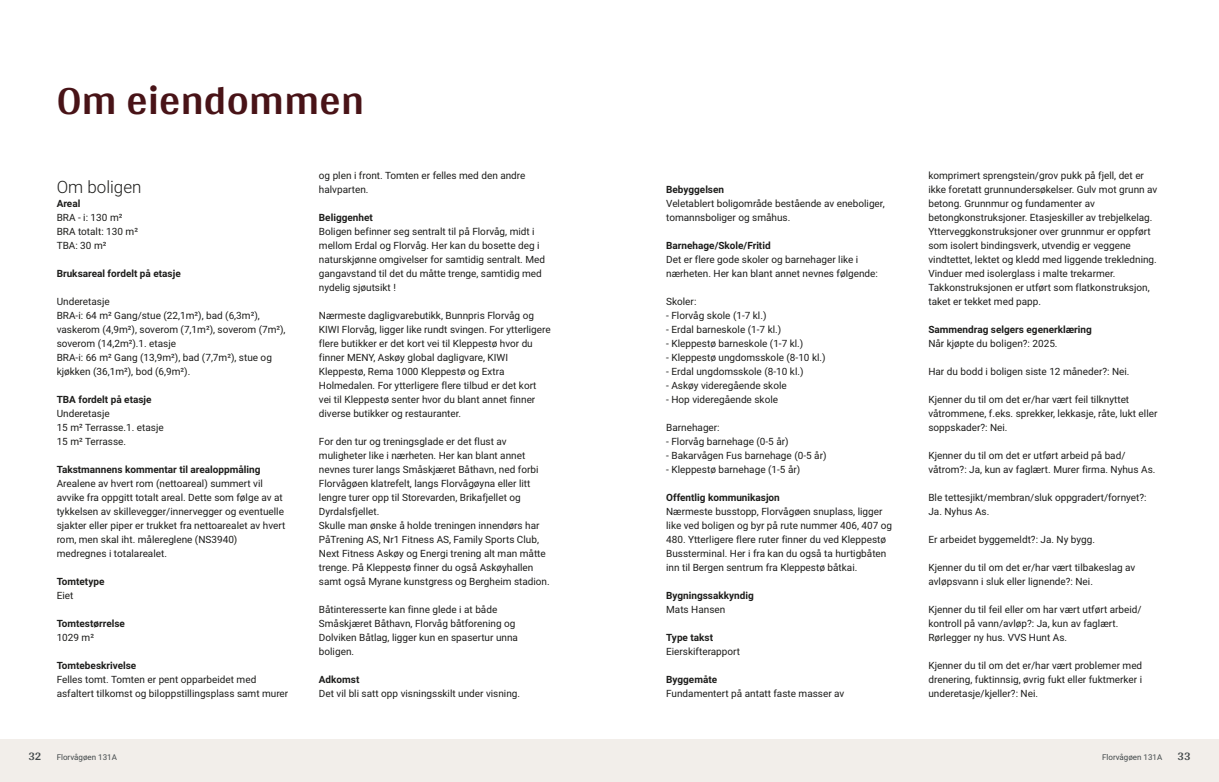
<style>
.page{position:relative;width:1219px;height:782px;background:#fff}
.page>*{position:absolute;margin:0;border:0;box-sizing:border-box;transform-origin:0 0}
.t1{font:700 42px "Arya";color:#481317}
.t2{font:300 17px "Roboto Vitec";color:#1d1d1b}
.t3{font:700 12px "Arya";color:#414749}
.t4{font:10px/14px "Roboto Vitec";color:#1d1d1b}
.t5{font:700 10px "Roboto Vitec";color:#1d1d1b}
.t6{font:8px "Roboto Vitec";color:#414749}
</style>
<div class="page">
<div style="left:0;top:739px;width:612px;height:42px;background:#f2eeea"></div>
<div style="left:607px;top:739px;width:612px;height:42px;background:#f2eeea"></div>
<h1 class="t1" style="left:57px;top:75px;width:309px">Om eiendommen</h1>
<h2 class="t2" style="left:57px;top:174px;width:86px">Om boligen</h2>
<p class="t5" style="left:57px;top:196px;width:25px">Areal</p>
<p class="t4" style="left:57px;top:209px;width:83px">BRA ‑ i: 130 m²<br>BRA totalt: 130 m²<br>TBA: 30 m²</p>
<p class="t5" style="left:57px;top:266px;width:126px">Bruksareal fordelt på etasje</p>
<p class="t4" style="left:57px;top:293px;width:230px">Underetasje<br>BRA‑i: 64 m² Gang/stue (22,1m²), bad (6,3m²), vaskerom (4,9m²), soverom (7,1m²), soverom (7m²), soverom (14,2m²).1. etasje<br>BRA‑i: 66 m² Gang (13,9m²), bad (7,7m²), stue og kjøkken (36,1m²), bod (6,9m²).</p>
<p class="t5" style="left:57px;top:392px;width:96px">TBA fordelt på etasje</p>
<p class="t4" style="left:57px;top:405px;width:109px">Underetasje<br>15 m² Terrasse.1. etasje<br>15 m² Terrasse.</p>
<p class="t5" style="left:57px;top:462px;width:205px">Takstmannens kommentar til arealoppmåling</p>
<p class="t4" style="left:57px;top:475px;width:230px">Arealene av hvert rom (nettoareal) summert vil avvike fra oppgitt totalt areal. Dette som følge av at tykkelsen av skillevegger/innervegger og eventuelle sjakter eller piper er trukket fra nettoarealet av hvert rom, men skal iht. målereglene (NS3940) medregnes i totalarealet.</p>
<p class="t5" style="left:57px;top:574px;width:49px">Tomtetype</p>
<p class="t4" style="left:57px;top:587px;width:18px">Eiet</p>
<p class="t5" style="left:57px;top:616px;width:70px">Tomtestørrelse</p>
<p class="t4" style="left:57px;top:629px;width:39px">1029 m²</p>
<p class="t5" style="left:57px;top:658px;width:81px">Tomtebeskrivelse</p>
<p class="t4" style="left:57px;top:671px;width:233px">Felles tomt. Tomten er pent opparbeidet med asfaltert tilkomst og biloppstillingsplass samt murer</p>
<p class="t4" style="left:319px;top:167px;width:208px">og plen i front. Tomten er felles med den andre halvparten.</p>
<p class="t5" style="left:319px;top:210px;width:55px">Beliggenhet</p>
<p class="t4" style="left:319px;top:223px;width:228px">Boligen befinner seg sentralt til på Florvåg, midt i mellom Erdal og Florvåg. Her kan du bosette deg i naturskjønne omgivelser for samtidig sentralt. Med gangavstand til det du måtte trenge, samtidig med nydelig sjøutsikt !</p>
<p class="t4" style="left:319px;top:307px;width:233px">Nærmeste dagligvarebutikk, Bunnpris Florvåg og KIWI Florvåg, ligger like rundt svingen. For ytterligere flere butikker er det kort vei til Kleppestø hvor du finner MENY, Askøy global dagligvare, KIWI Kleppestø, Rema 1000 Kleppestø og Extra Holmedalen. For ytterligere flere tilbud er det kort vei til Kleppestø senter hvor du blant annet finner diverse butikker og restauranter.</p>
<p class="t4" style="left:319px;top:433px;width:232px">For den tur og treningsglade er det flust av muligheter like i nærheten. Her kan blant annet nevnes turer langs Småskjæret Båthavn, ned forbi Florvågøen klatrefelt, langs Florvågøyna eller litt lengre turer opp til Storevarden, Brikafjellet og Dyrdalsfjellet.<br>Skulle man ønske å holde treningen innendørs har PåTrening AS, Nr1 Fitness AS, Family Sports Club, Next Fitness Askøy og Energi trening alt man måtte trenge. På Kleppestø finner du også Askøyhallen samt også Myrane kunstgress og Bergheim stadion.</p>
<p class="t4" style="left:319px;top:601px;width:201px">Båtinteresserte kan finne glede i at både Småskjæret Båthavn, Florvåg båtforening og Dolviken Båtlag, ligger kun en spasertur unna boligen.</p>
<p class="t5" style="left:319px;top:672px;width:42px">Adkomst</p>
<p class="t4" style="left:319px;top:685px;width:203px">Det vil bli satt opp visningsskilt under visning.</p>
<p class="t5" style="left:666px;top:182px;width:59px">Bebyggelsen</p>
<p class="t4" style="left:666px;top:195px;width:220px">Veletablert boligområde bestående av eneboliger, tomannsboliger og småhus.</p>
<p class="t5" style="left:666px;top:238px;width:106px">Barnehage/Skole/Fritid</p>
<p class="t4" style="left:666px;top:251px;width:213px">Det er flere gode skoler og barnehager like i nærheten. Her kan blant annet nevnes følgende:</p>
<p class="t4" style="left:666px;top:293px;width:161px">Skoler:<br>‑ Florvåg skole (1‑7 kl.)<br>‑ Erdal barneskole (1‑7 kl.)<br>‑ Kleppestø barneskole (1‑7 kl.)<br>‑ Kleppestø ungdomsskole (8‑10 kl.) ‑ Erdal ungdomsskole (8‑10 kl.)<br>‑ Askøy videregående skole<br>‑ Hop videregående skole</p>
<p class="t4" style="left:666px;top:419px;width:162px">Barnehager:<br>‑ Florvåg barnehage (0‑5 år)<br>‑ Bakarvågen Fus barnehage (0‑5 år) ‑ Kleppestø barnehage (1‑5 år)</p>
<p class="t5" style="left:666px;top:490px;width:115px">Offentlig kommunikasjon</p>
<p class="t4" style="left:666px;top:503px;width:227px">Nærmeste busstopp, Florvågøen snuplass, ligger like ved boligen og byr på rute nummer 406, 407 og 480. Ytterligere flere ruter finner du ved Kleppestø Bussterminal. Her i fra kan du også ta hurtigbåten inn til Bergen sentrum fra Kleppestø båtkai.</p>
<p class="t5" style="left:666px;top:588px;width:89px">Bygningssakkyndig</p>
<p class="t4" style="left:666px;top:601px;width:61px">Mats Hansen</p>
<p class="t5" style="left:666px;top:630px;width:48px">Type takst</p>
<p class="t4" style="left:666px;top:643px;width:75px">Eierskifterapport</p>
<p class="t5" style="left:666px;top:672px;width:52px">Byggemåte</p>
<p class="t4" style="left:666px;top:685px;width:180px">Fundamentert på antatt faste masser av</p>
<p class="t4" style="left:928px;top:167px;width:230px">komprimert sprengstein/grov pukk på fjell, det er ikke foretatt grunnundersøkelser. Gulv mot grunn av betong. Grunnmur og fundamenter av betongkonstruksjoner. Etasjeskiller av trebjelkelag.<br>Ytterveggkonstruksjoner over grunnmur er oppført som isolert bindingsverk, utvendig er veggene vindtettet, lektet og kledd med liggende trekledning.<br>Vinduer med isolerglass i malte trekarmer.<br>Takkonstruksjonen er utført som flatkonstruksjon, taket er tekket med papp.</p>
<p class="t5" style="left:928px;top:322px;width:165px">Sammendrag selgers egenerklæring</p>
<p class="t4" style="left:928px;top:335px;width:131px">Når kjøpte du boligen?: 2025.</p>
<p class="t4" style="left:928px;top:363px;width:203px">Har du bodd i boligen siste 12 måneder?: Nei.</p>
<p class="t4" style="left:928px;top:391px;width:231px">Kjenner du til om det er/har vært feil tilknyttet våtrommene, f.eks. sprekker, lekkasje, råte, lukt eller soppskader?: Nei.</p>
<p class="t4" style="left:928px;top:447px;width:229px">Kjenner du til om det er utført arbeid på bad/ våtrom?: Ja, kun av faglært. Murer firma. Nyhus As.</p>
<p class="t4" style="left:928px;top:489px;width:220px">Ble tettesjikt/membran/sluk oppgradert/fornyet?:<br>Ja. Nyhus As.</p>
<p class="t4" style="left:928px;top:531px;width:168px">Er arbeidet byggemeldt?: Ja. Ny bygg.</p>
<p class="t4" style="left:928px;top:559px;width:209px">Kjenner du til om det er/har vært tilbakeslag av avløpsvann i sluk eller lignende?: Nei.</p>
<p class="t4" style="left:928px;top:601px;width:215px">Kjenner du til feil eller om har vært utført arbeid/ kontroll på vann/avløp?: Ja, kun av faglært.<br>Rørlegger ny hus. VVS Hunt As.</p>
<p class="t4" style="left:928px;top:657px;width:215px;text-align:justify">Kjenner du til om det er/har vært problemer med drenering, fuktinnsig, øvrig fukt eller fuktmerker i underetasje/kjeller?: Nei.</p>
<p class="t3" style="left:28px;top:749px;width:15px">32</p>
<p class="t6" style="left:57px;top:751px;width:62px">Florvågøen 131A</p>
<p class="t6" style="left:1102px;top:751px;width:62px">Florvågøen 131A</p>
<p class="t3" style="left:1177px;top:749px;width:15px">33</p>
</div>
